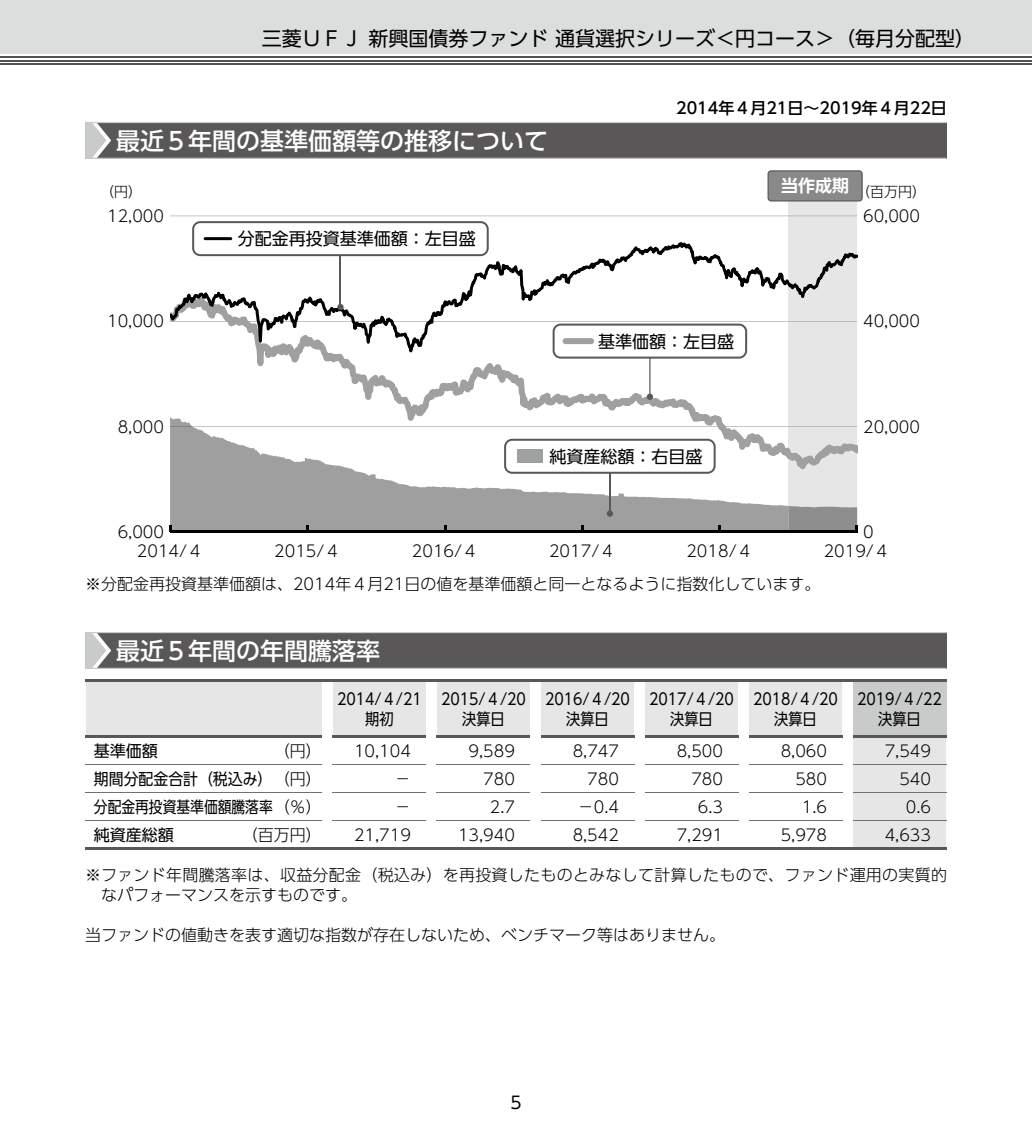
<style>
.page{position:relative;width:1032px;height:1134px;background:#fff}
.page>*{position:absolute;margin:0;border:0;box-sizing:border-box;transform-origin:0 0}
.t1{font:500 24px "UD Shin Go Pro";color:#fff}
.t2{font:20px "UD Shin Go Pro";color:#000}
.t3{font:17px "UD Shin Go Pro";color:#000}
.t4{font:700 17px "UD Shin Go Pro De";color:#fff}
.t5{font:300 16px/20px "UD Shin Go Pro";color:#000}
.t6{font:16px/20px "UD Shin Go Pro";color:#000;text-align:center;scale:.89 1}
.t7{font:500 16px "UD Shin Go Pro";color:#000}
.t8{font:16px "UD Shin Go Pro";color:#000;scale:.86 1}
.t9{font:16px "UD Shin Go Pro";color:#000;scale:.93 1}
.t10{font:16px "UD Shin Go Pro";color:#000}
.t11{font:300 14px "UD Shin Go Pro";color:#000}
.s1{font-weight:300}
</style>
<div class="page">
<div style="left:0;top:0;width:1032px;height:54px;background:#dcdddd"></div>
<hr style="left:0;top:63px;width:1032px;height:2px;background:#545251">
<hr style="left:0;top:60px;width:1032px;height:1px;background:#545251">
<hr style="left:0;top:56px;width:1032px;height:2px;background:#545251">
<div style="left:85px;top:122px;width:862px;height:36px;background:#595757"></div>
<hr style="left:85px;top:158px;width:861px;height:1px;background:#c9caca">
<hr style="left:85px;top:122px;width:862px;height:1px;background:#c9caca">
<svg style="left:85px;top:123px;width:26px;height:35px"></svg>
<div style="left:789px;top:186px;width:68px;height:346px;background:#e6e6e6"></div>
<svg style="left:767px;top:170px;width:96px;height:31px;background:#878787"></svg>
<svg style="left:170px;top:469px;width:619px;height:62px;fill:#9f9fa0"></svg>
<svg style="left:170px;top:400px;width:687px;height:69px"></svg>
<svg style="left:170px;top:256px;width:687px;height:65px"></svg>
<svg style="left:789px;top:506px;width:69px;height:26px;background:#8b8b8c"></svg>
<hr style="left:170px;top:531px;width:687px;height:2px;background:#000">
<hr style="left:340px;top:239px;width:1px;height:68px;background:#595757">
<div style="left:337px;top:304px;width:7px;height:6px;background:#595757;border-radius:50%"></div>
<svg style="left:170px;top:216px;width:687px;height:40px"></svg>
<hr style="left:204px;top:237px;width:28px;height:3px;background:#000;border-radius:2px">
<svg style="left:170px;top:321px;width:687px;height:79px"></svg>
<div style="left:563px;top:338px;width:31px;height:6px;background:#9fa0a0;border-radius:3px"></div>
<hr style="left:609px;top:459px;width:1px;height:55px;background:#595757">
<div style="left:607px;top:510px;width:6px;height:7px;background:#595757;border-radius:50%"></div>
<svg style="left:504px;top:439px;width:212px;height:35px"></svg>
<div style="left:517px;top:450px;width:26px;height:13px;background:#9fa0a0"></div>
<div style="left:85px;top:632px;width:862px;height:36px;background:#595757"></div>
<hr style="left:85px;top:668px;width:861px;height:1px;background:#c9caca">
<hr style="left:85px;top:632px;width:862px;height:1px;background:#c9caca">
<svg style="left:85px;top:633px;width:26px;height:35px"></svg>
<svg style="left:86px;top:680px;width:860px;height:170px"></svg>
<hr style="left:853px;top:848px;width:93px;height:2px;background:#595757">
<hr style="left:645px;top:736px;width:93px;height:2px;background:#595757">
<p class="t2" style="left:262px;top:22px;width:715px">三菱ＵＦＪ 新興国債券ファンド 通貨選択シリーズ＜円コース＞（毎月分配型）</p>
<h1 class="t1" style="left:116px;top:121px;width:433px">最近５年間の基準価額等の推移について</h1>
<p class="t7" style="left:676px;top:95px;width:272px">2014年４月21日～2019年４月22日</p>
<p class="t4" style="left:781px;top:172px;width:69px">当作成期</p>
<p class="t11" style="left:100px;top:181px;width:43px">（円）</p>
<p class="t11" style="left:856px;top:181px;width:71px">（百万円）</p>
<p class="t3" style="left:238px;top:225px;width:240px">分配金再投資基準価額：左目盛</p>
<p class="t5" style="left:863px;top:205px;width:58px">60,000</p>
<p class="t5" style="left:107px;top:205px;width:58px">12,000</p>
<p class="t5" style="left:107px;top:311px;width:58px">10,000</p>
<p class="t5" style="left:863px;top:311px;width:58px">40,000</p>
<p class="t3" style="left:598px;top:327px;width:137px">基準価額：左目盛</p>
<p class="t5" style="left:118px;top:416px;width:48px">8,000</p>
<p class="t5" style="left:863px;top:416px;width:58px">20,000</p>
<p class="t3" style="left:550px;top:442px;width:154px">純資産総額：右目盛</p>
<p class="t5" style="left:118px;top:521px;width:48px">6,000</p>
<p class="t5" style="left:863px;top:521px;width:12px">0</p>
<p class="t5" style="left:137px;top:540px;width:68px">2014/４</p>
<p class="t5" style="left:274px;top:540px;width:68px">2015/４</p>
<p class="t5" style="left:412px;top:540px;width:68px">2016/４</p>
<p class="t5" style="left:549px;top:540px;width:68px">2017/４</p>
<p class="t5" style="left:686px;top:540px;width:68px">2018/４</p>
<p class="t5" style="left:824px;top:540px;width:68px">2019/４</p>
<p class="t5" style="left:85px;top:573px;width:737px">※分配金再投資基準価額は、2014年４月21日の値を基準価額と同一となるように指数化しています。</p>
<h1 class="t1" style="left:116px;top:631px;width:265px">最近５年間の年間騰落率</h1>
<p class="t6" style="left:337px;top:688px;width:97px">2014/４/21期初</p>
<p class="t6" style="left:441px;top:688px;width:97px">2015/４/20決算日</p>
<p class="t6" style="left:545px;top:688px;width:97px">2016/４/20決算日</p>
<p class="t6" style="left:649px;top:688px;width:97px">2017/４/20決算日</p>
<p class="t6" style="left:753px;top:688px;width:97px">2018/４/20決算日</p>
<p class="t6" style="left:857px;top:688px;width:97px">2019/４/22決算日</p>
<p class="t10" style="left:94px;top:738px;width:65px">基準価額</p>
<p class="t5" style="left:274px;top:741px;width:49px">（円）</p>
<p class="t5" style="left:354px;top:741px;width:58px">10,104</p>
<p class="t5" style="left:469px;top:741px;width:48px">9,589</p>
<p class="t5" style="left:573px;top:741px;width:48px">8,747</p>
<p class="t5" style="left:677px;top:741px;width:48px">8,500</p>
<p class="t5" style="left:781px;top:741px;width:48px">8,060</p>
<p class="t5" style="left:885px;top:741px;width:48px">7,549</p>
<p class="t9" style="left:94px;top:766px;width:247px">期間分配金合計（税込み）<span class="s1">（円）</span></p>
<p class="t5" style="left:395px;top:768px;width:17px">－</p>
<p class="t5" style="left:483px;top:768px;width:33px">780</p>
<p class="t5" style="left:587px;top:768px;width:33px">780</p>
<p class="t5" style="left:691px;top:768px;width:33px">780</p>
<p class="t5" style="left:795px;top:768px;width:33px">580</p>
<p class="t5" style="left:899px;top:768px;width:33px">540</p>
<p class="t8" style="left:94px;top:794px;width:267px">分配金再投資基準価額騰落率<span class="s1">（％）</span></p>
<p class="t5" style="left:395px;top:796px;width:17px">－</p>
<p class="t5" style="left:490px;top:796px;width:27px">2.7</p>
<p class="t5" style="left:578px;top:796px;width:43px">－0.4</p>
<p class="t5" style="left:698px;top:796px;width:27px">6.3</p>
<p class="t5" style="left:802px;top:796px;width:27px">1.6</p>
<p class="t5" style="left:906px;top:796px;width:27px">0.6</p>
<p class="t10" style="left:94px;top:822px;width:81px">純資産総額</p>
<p class="t5" style="left:242px;top:824px;width:81px">（百万円）</p>
<p class="t5" style="left:354px;top:824px;width:58px">21,719</p>
<p class="t5" style="left:458px;top:824px;width:58px">13,940</p>
<p class="t5" style="left:573px;top:824px;width:48px">8,542</p>
<p class="t5" style="left:677px;top:824px;width:48px">7,291</p>
<p class="t5" style="left:781px;top:824px;width:48px">5,978</p>
<p class="t5" style="left:885px;top:824px;width:48px">4,633</p>
<p class="t5" style="left:101px;top:864px;width:847px;text-indent:-16px">※ファンド年間騰落率は、収益分配金（税込み）を再投資したものとみなして計算したもので、ファンド運用の実質的なパフォーマンスを示すものです。</p>
<p class="t5" style="left:85px;top:924px;width:641px">当ファンドの値動きを表す適切な指数が存在しないため、ベンチマーク等はありません。</p>
<p class="t3" style="left:510px;top:1089px;width:13px">5</p>
</div>
